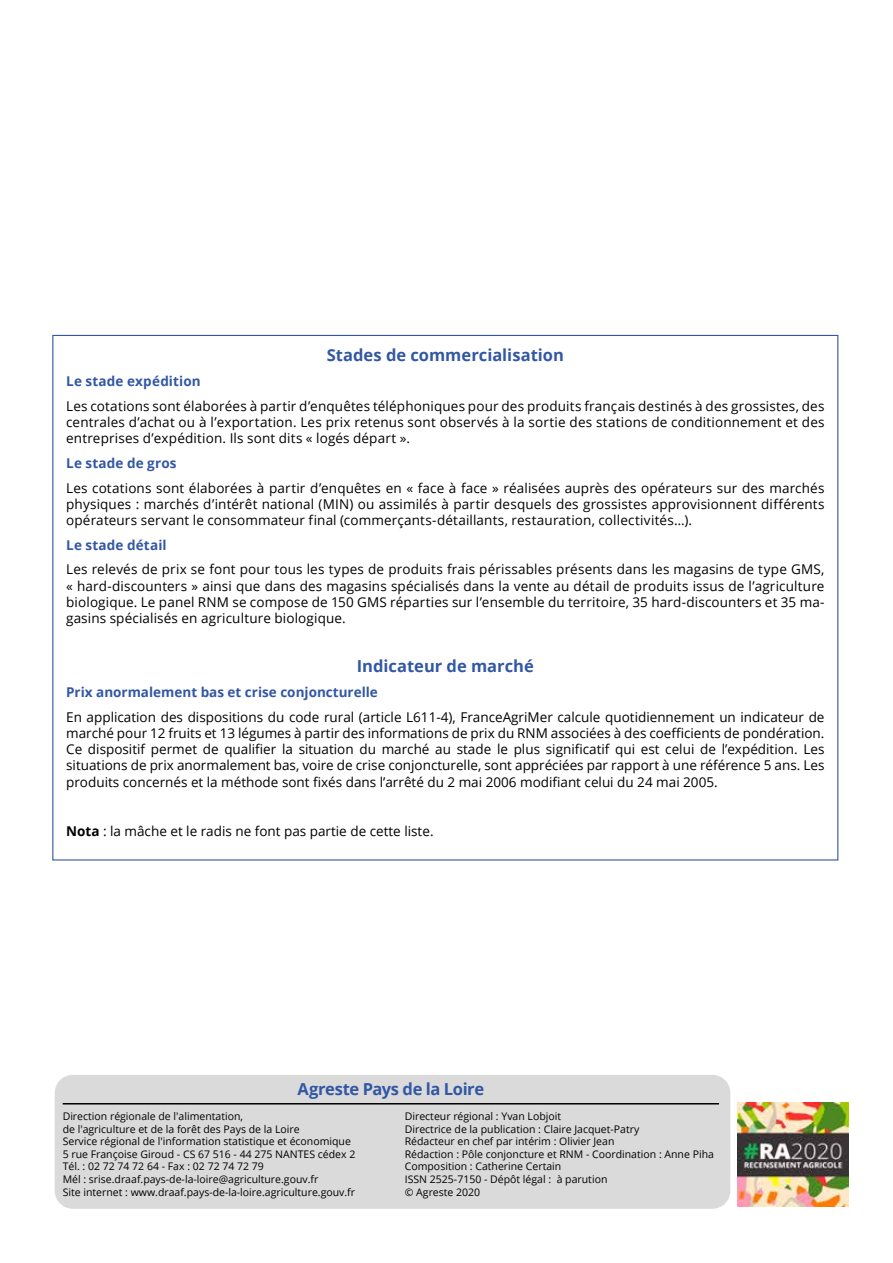
<style>
.page{position:relative;width:893px;height:1263px;background:#fff}
.page>*{position:absolute;margin:0;border:0;box-sizing:border-box;transform-origin:0 0}
.t1{font:700 16.5px "Open Sans";color:#3257a4}
.t2{font:700 16.5px "Open Sans";letter-spacing:-.025em;color:#3257a4}
.t3{font:13.5px/16.2px "Open Sans";letter-spacing:.01em;color:#000;text-align:justify}
.t4{font:700 13.5px "Open Sans";color:#3257a4}
.t5{font:10.5px/12.6px "Open Sans";color:#000}
.s1{font-weight:700}
</style>
<div class="page">
<img style="left:738px;top:1102px;width:110px;height:104px">
<div style="left:55px;top:1075px;width:675px;height:134px;background:#dadada;border-radius:18px"></div>
<hr style="left:63px;top:1103px;width:656px;height:1px;background:#000">
<p class="t1" style="left:327px;top:344px;width:239px">Stades de commercialisation</p>
<p class="t4" style="left:66px;top:372px;width:136px">Le stade expédition</p>
<p class="t3" style="left:66px;top:397px;width:760px">Les cotations sont élaborées à partir d’enquêtes téléphoniques pour des produits français destinés à des grossistes, des centrales d’achat ou à l’exportation. Les prix retenus sont observés à la sortie des stations de conditionnement et des entreprises d’expédition. Ils sont dits « logés départ ».</p>
<p class="t4" style="left:66px;top:453px;width:112px">Le stade de gros</p>
<p class="t3" style="left:66px;top:479px;width:760px">Les cotations sont élaborées à partir d’enquêtes en « face à face » réalisées auprès des opérateurs sur des marchés physiques : marchés d’intérêt national (MIN) ou assimilés à partir desquels des grossistes approvisionnent différents opérateurs servant le consommateur final (commerçants-détaillants, restauration, collectivités…).</p>
<p class="t4" style="left:66px;top:535px;width:102px">Le stade détail</p>
<p class="t3" style="left:66px;top:561px;width:760px">Les relevés de prix se font pour tous les types de produits frais périssables présents dans les magasins de type GMS, « hard-discounters » ainsi que dans des magasins spécialisés dans la vente au détail de produits issus de l’agriculture biologique. Le panel RNM se compose de 150 GMS réparties sur l’ensemble du territoire, 35 hard-discounters et 35 ma&shy;gasins spécialisés en agriculture biologique.</p>
<p class="t1" style="left:357px;top:655px;width:178px">Indicateur de marché</p>
<p class="t4" style="left:66px;top:683px;width:313px">Prix anormalement bas et crise conjoncturelle</p>
<p class="t3" style="left:66px;top:708px;width:760px">En application des dispositions du code rural (article L611-4), FranceAgriMer calcule quotidiennement un indicateur de marché pour 12 fruits et 13 légumes à partir des informations de prix du RNM associées à des coefficients de pondération.<br>Ce dispositif permet de qualifier la situation du marché au stade le plus significatif qui est celui de l’expédition. Les situations de prix anormalement bas, voire de crise conjoncturelle, sont appréciées par rapport à une référence 5 ans. Les produits concernés et la méthode sont fixés dans l’arrêté du 2 mai 2006 modifiant celui du 24 mai 2005.</p>
<p class="t3" style="left:66px;top:823px;width:369px"><span class="s1">Nota</span> : la mâche et le radis ne font pas partie de cette liste.</p>
<p class="t2" style="left:298px;top:1077px;width:188px">Agreste Pays de la Loire</p>
<p class="t5" style="left:63px;top:1110px;width:294px">Direction régionale de l'alimentation,<br>de l'agriculture et de la forêt des Pays de la Loire<br>Service régional de l'information statistique et économique 5 rue Françoise Giroud - CS 67 516 - 44 275 NANTES cédex 2<br>Tél. : 02 72 74 72 64 - Fax : 02 72 74 72 79<br>Mél : srise.draaf.pays-de-la-loire@agriculture.gouv.fr<br>Site internet : www.draaf.pays-de-la-loire.agriculture.gouv.fr</p>
<p class="t5" style="left:405px;top:1110px;width:311px">Directeur régional : Yvan Lobjoit<br>Directrice de la publication : Claire Jacquet-Patry<br>Rédacteur en chef par intérim : Olivier Jean<br>Rédaction : Pôle conjoncture et RNM - Coordination : Anne Piha Composition : Catherine Certain<br>ISSN 2525-7150 - Dépôt légal : à parution<br>© Agreste 2020</p>
</div>
